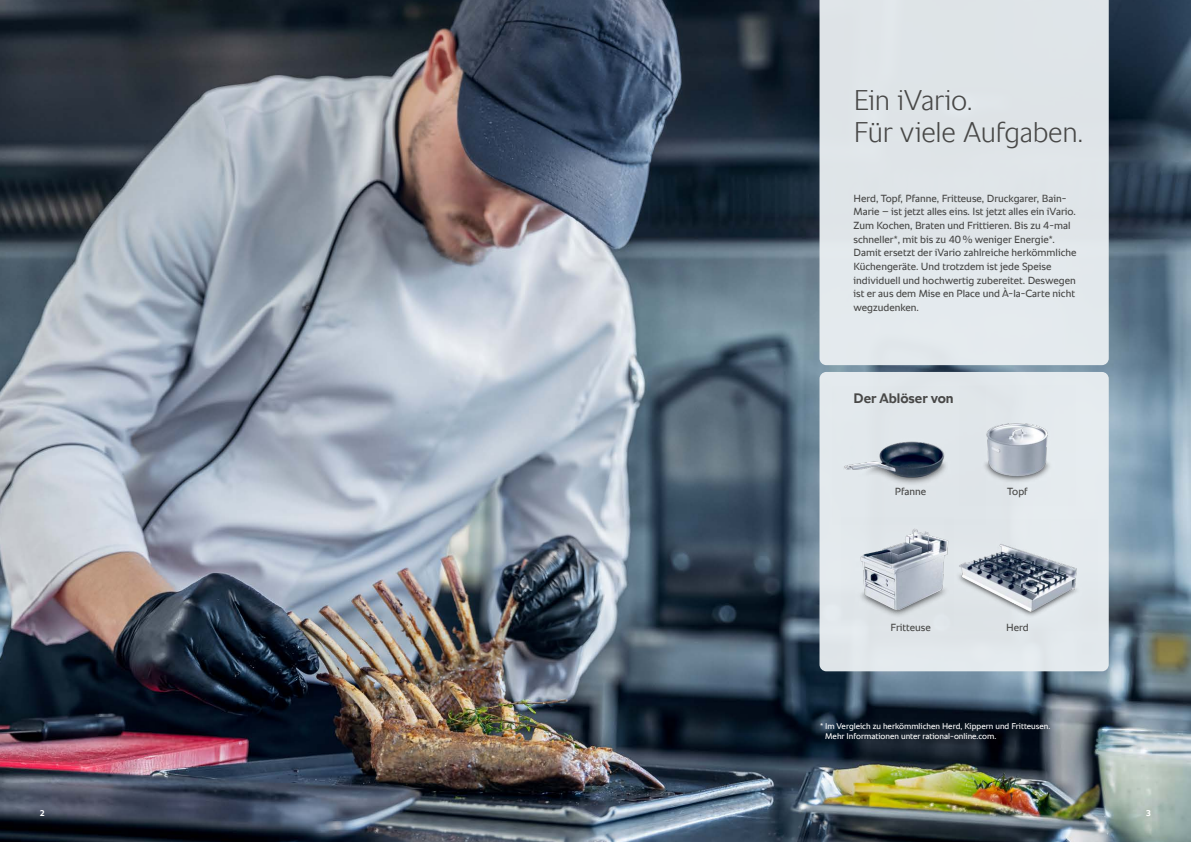
<style>
.page{position:relative;width:1191px;height:842px;background:#fff}
.page>*{position:absolute;margin:0;border:0;box-sizing:border-box;transform-origin:0 0}
.t1{font:300 29px/32px "RATIONAL Sans TT";letter-spacing:-.015em;color:#484847}
.t2{font:700 14px "RATIONAL Sans TT";color:#484847}
.t3{font:10.5px/13.6px "RATIONAL Sans TT";color:#484847}
.t4{font:8.5px/10.2px "RATIONAL Sans TT";color:#fff}
.t5{font:700 8.5px "RATIONAL Sans TT";color:#fff}
</style>
<div class="page">
<img style="left:0;top:0;width:1191px;height:842px">
<div style="left:819px;top:0;width:289px;height:365px;background:#e0e5e9"></div>
<div style="left:819px;top:372px;width:289px;height:299px;background:#e2e8ec;border-radius:7px"></div>
<img style="left:958px;top:544px;width:119px;height:72px">
<img style="left:985px;top:423px;width:65px;height:59px">
<img style="left:844px;top:441px;width:141px;height:44px">
<img style="left:860px;top:528px;width:89px;height:89px">
<h1 class="t1" style="left:853px;top:85px;width:231px">Ein iVario.<br>Für viele Aufgaben.</h1>
<p class="t3" style="left:853px;top:192px;width:224px">Herd, Topf, Pfanne, Fritteuse, Druckgarer, Bain-Marie – ist jetzt alles eins. Ist jetzt alles ein iVario.<br>Zum Kochen, Braten und Frittieren. Bis zu 4-mal schneller*, mit bis zu 40 % weniger Energie*.<br>Damit ersetzt der iVario zahlreiche herkömmliche Küchengeräte. Und trotzdem ist jede Speise individuell und hochwertig zubereitet. Deswegen ist er aus dem Mise en Place und À-la-Carte nicht wegzudenken.</p>
<h2 class="t2" style="left:853px;top:388px;width:102px">Der Ablöser von</h2>
<p class="t3" style="left:895px;top:484px;width:33px">Pfanne</p>
<p class="t3" style="left:1007px;top:484px;width:22px">Topf</p>
<p class="t3" style="left:890px;top:620px;width:42px">Fritteuse</p>
<p class="t3" style="left:1006px;top:620px;width:24px">Herd</p>
<p class="t4" style="left:825px;top:721px;width:227px;text-indent:-5px">* Im Vergleich zu herkömmlichen Herd, Kippern und Fritteusen.<br>Mehr Informationen unter rational-online.com.</p>
<p class="t5" style="left:40px;top:807px;width:7px">2</p>
<p class="t5" style="left:1146px;top:807px;width:7px">3</p>
</div>
